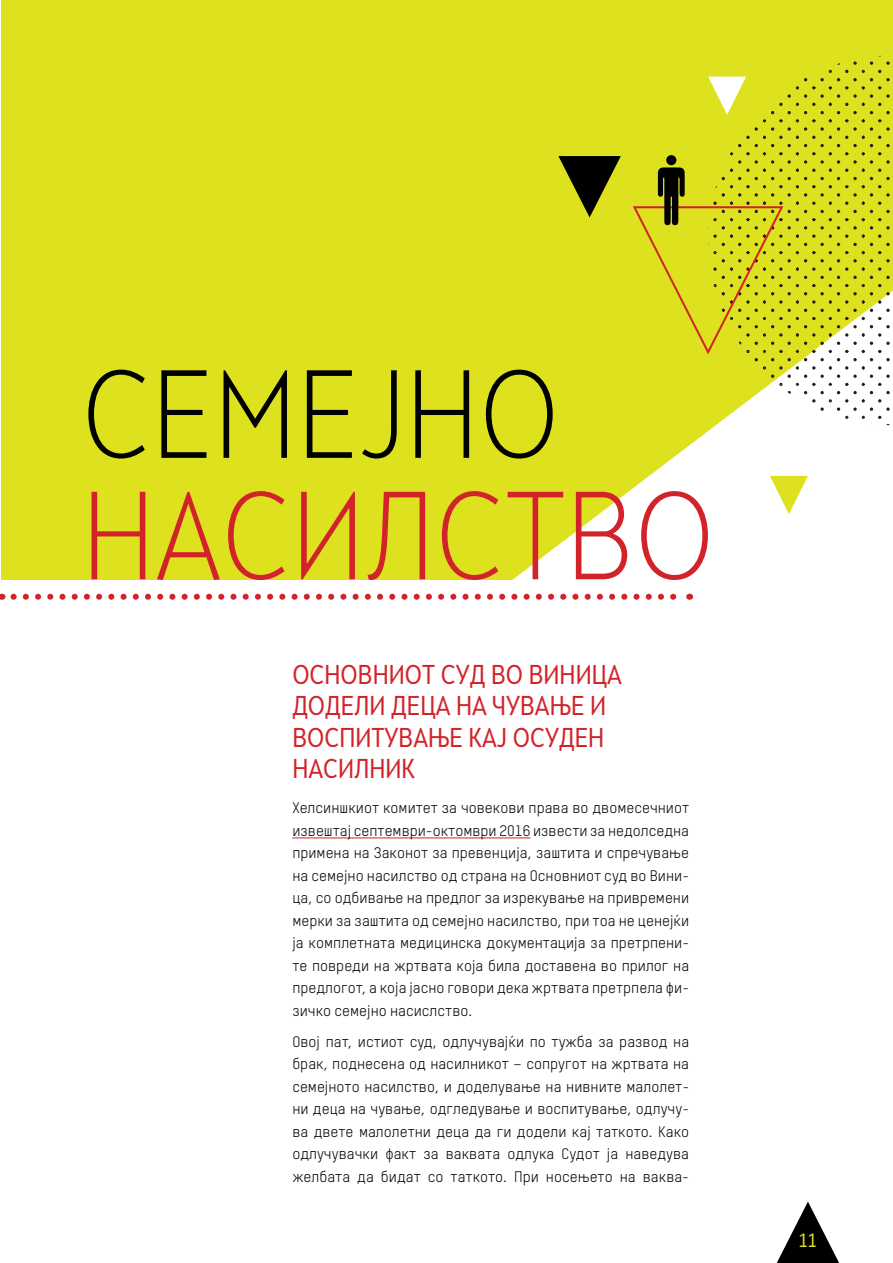
<style>
.page{position:relative;width:893px;height:1263px;background:#fff}
.page>*{position:absolute;margin:0;border:0;box-sizing:border-box;transform-origin:0 0}
.t1{font:300 117px "Skola Sans Cn";color:#d2232a}
.t2{font:300 117px "Skola Sans Cn";color:#000}
.t3{font:25.5px/31.5px "Skola Sans Cn";color:#d2232a}
.t4{font:18px "Skola Sans Cn";color:#dee21e}
.t5{font:15px/22.5px "Oxfam TSTARPRO";color:#000;text-align:justify}
</style>
<div class="page">
<svg style="left:777px;top:1201px;width:62px;height:62px"></svg>
<svg style="left:1px;top:0;width:892px;height:580px;background:#e1e434"></svg>
<svg style="left:558px;top:156px;width:63px;height:61px;background:#6f710e"></svg>
<svg style="left:770px;top:476px;width:38px;height:38px"></svg>
<svg style="left:631px;top:56px;width:259px;height:369px;background:#d8da39"></svg>
<div style="left:666px;top:155px;width:10px;height:10px;background:#000;border-radius:50%"></div>
<svg style="left:14px;top:594px;width:663px;height:6px"></svg>
<svg style="left:0;top:593px;width:5px;height:7px"></svg>
<hr style="left:292px;top:837px;width:238px;height:1px;background:#d2232a">
<h1 class="t2" style="left:82px;top:346px;width:479px">СЕМЕЈНО</h1>
<h1 class="t1" style="left:82px;top:467px;width:635px">НАСИЛСТВО</h1>
<h2 class="t3" style="left:292px;top:658px;width:331px">ОСНОВНИОТ СУД ВО ВИНИЦА<br>ДОДЕЛИ ДЕЦА НА ЧУВАЊЕ И<br>ВОСПИТУВАЊЕ КАЈ ОСУДЕН<br>НАСИЛНИК</h2>
<p class="t5" style="left:292px;top:797px;width:398px">Хелсиншкиот комитет за човекови права во двомесечниот извештај септември-октомври 2016 извести за недолседна примена на Законот за превенција, заштита и спречување на семејно насилство од страна на Основниот суд во Вини&shy;ца, со одбивање на предлог за изрекување на привремени мерки за заштита од семејно насилство, при тоа не ценејќи ја комплетната медицинска документација за претрпени&shy;те повреди на жртвата која била доставена во прилог на предлогот, а која јасно говори дека жртвата претрпела фи&shy;зичко семејно насислство.</p>
<p class="t5" style="left:292px;top:1030px;width:398px">Oвој пат, истиот суд, одлучувајќи по тужба за развод на брак, поднесена од насилникот – сопругот на жртвата на семејното насилство, и доделување на нивните малолет&shy;ни деца на чување, одгледување и воспитување, одлучу&shy;ва двете малолетни деца да ги додели кај таткото. Како одлучувачки факт за ваквата одлука Судот ја наведува желбата да бидат со таткото. При носењето на ваква-</p>
<p class="t4" style="left:799px;top:1230px;width:19px">11</p>
</div>
